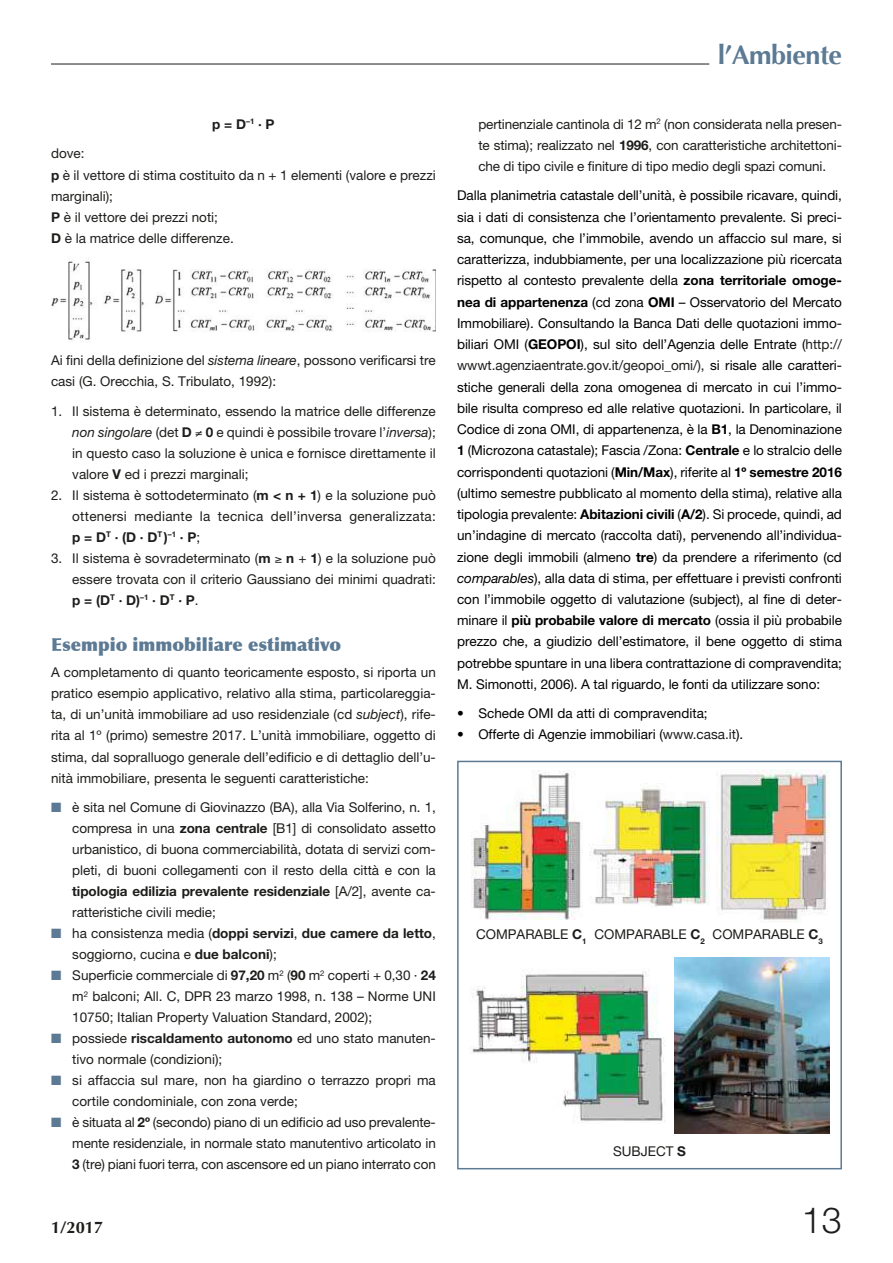
<style>
.page{position:relative;width:893px;height:1263px;background:#fff}
.page>*{position:absolute;margin:0;border:0;box-sizing:border-box;transform-origin:0 0}
.t1{font:300 36px "Helvetica Neue";color:#1d1d1b}
.t2{font:700 27px "Optima";letter-spacing:-.02em;color:#5c7a94}
.t3{font:900 18px "Optima";color:#5c7a94}
.t4{font:700 16.5px "Optima";color:#1d1d1b}
.t5{font:13.5px/21px "Helvetica Neue";color:#1d1d1b;text-align:justify}
.t6{font:13.5px/21.3px "Helvetica Neue";color:#000;text-align:justify}
.t7{font:700 13.5px "Helvetica Neue";color:#1d1d1b}
.s1{font-weight:700}
.s2{font-style:italic}
.s3{color:#5c7a94}
.s4{color:#1d1d1b}
</style>
<div class="page">
<hr style="left:51px;top:64px;width:658px;height:1px;background:#1d1d1b">
<img style="left:51px;top:261px;width:385px;height:79px">
<div style="left:457px;top:761px;width:385px;height:408px;border:2px solid #5c7a94"></div>
<img style="left:471px;top:771px;width:112px;height:149px">
<img style="left:590px;top:788px;width:120px;height:119px">
<img style="left:716px;top:769px;width:113px;height:152px">
<img style="left:472px;top:971px;width:193px;height:152px">
<img style="left:674px;top:958px;width:155px;height:175px">
<h2 class="t2" style="left:718px;top:39px;width:126px">l’Ambiente</h2>
<p class="t7" style="left:212px;top:116px;width:64px">p = D<sup>–1</sup> · P</p>
<p class="t5" style="left:51px;top:143px;width:386px;text-align:left">dove:<br><span class="s1">p</span> è il vettore di stima costituito da n + 1 elementi (valore e prezzi marginali);<br><span class="s1">P</span> è il vettore dei prezzi noti;<br><span class="s1">D</span> è la matrice delle differenze.</p>
<p class="t5" style="left:51px;top:349px;width:386px">Ai fini della definizione del <span class="s2">sistema lineare</span>, possono verificarsi tre casi (G. Orecchia, S. Tribulato, 1992):</p>
<p class="t5" style="left:72px;top:400px;width:365px;text-indent:-21px">1. Il sistema è determinato, essendo la matrice delle differenze <span class="s2">non singolare</span> (det <span class="s1">D</span> ≠ <span class="s1">0</span> e quindi è possibile trovare l’<span class="s2">inversa</span>); in questo caso la soluzione è unica e fornisce direttamente il valore <span class="s1">V</span> ed i prezzi marginali;</p>
<p class="t5" style="left:72px;top:484px;width:365px;text-indent:-21px">2. Il sistema è sottodeterminato (<span class="s1">m &lt; n + 1</span>) e la soluzione può ottenersi mediante la tecnica dell’inversa generalizzata: <span class="s1">p = D</span><sup>T</sup> <span class="s1">· (D · D</span><sup>T</sup> <span class="s1">)</span><sup>–1</sup> <span class="s1">· P</span>;</p>
<p class="t5" style="left:72px;top:547px;width:365px;text-indent:-21px">3. Il sistema è sovradeterminato (<span class="s1">m</span> ≥ <span class="s1">n</span> + <span class="s1">1</span>) e la soluzione può essere trovata con il criterio Gaussiano dei minimi quadrati: <span class="s1">p = (D</span><sup>T</sup> <span class="s1">· D)</span><sup>–1</sup> <span class="s1">· D</span><sup>T</sup> <span class="s1">· P</span>.</p>
<h3 class="t3" style="left:51px;top:634px;width:292px">Esempio immobiliare estimativo</h3>
<p class="t5" style="left:51px;top:661px;width:386px">A completamento di quanto teoricamente esposto, si riporta un pratico esempio applicativo, relativo alla stima, particolareggia&shy;ta, di un’unità immobiliare ad uso residenziale (cd <span class="s2">subject</span>), rife&shy;rita al 1º (primo) semestre 2017. L’unità immobiliare, oggetto di stima, dal sopralluogo generale dell’edificio e di dettaglio dell’u&shy;nità immobiliare, presenta le seguenti caratteristiche:</p>
<p class="t5" style="left:72px;top:797px;width:365px;text-indent:-21px"><span class="s3">■</span> è sita nel Comune di Giovinazzo (BA), alla Via Solferino, n. 1, compresa in una <span class="s1">zona centrale</span> [B1] di consolidato assetto urbanistico, di buona commerciabilità, dotata di servizi com&shy;pleti, di buoni collegamenti con il resto della città e con la <span class="s1">tipologia edilizia prevalente residenziale</span> [A/2], avente ca&shy;ratteristiche civili medie;</p>
<p class="t5" style="left:72px;top:923px;width:365px;text-indent:-21px"><span class="s3">■</span> ha consistenza media (<span class="s1">doppi servizi</span>, <span class="s1">due camere da letto</span>, soggiorno, cucina e <span class="s1">due balconi</span>);</p>
<p class="t5" style="left:72px;top:965px;width:365px;text-indent:-21px"><span class="s3">■</span> Superficie commerciale di <span class="s1">97,20</span> m<sup>2</sup> (<span class="s1">90</span> m<sup>2</sup> coperti + 0,30 · <span class="s1">24 </span>m<sup>2</sup> balconi; All. C, DPR 23 marzo 1998, n. 138 – Norme UNI 10750; Italian Property Valuation Standard, 2002);</p>
<p class="t5" style="left:72px;top:1028px;width:365px;text-indent:-21px"><span class="s3">■</span> possiede <span class="s1">riscaldamento autonomo</span> ed uno stato manuten&shy;tivo normale (condizioni);</p>
<p class="t5" style="left:72px;top:1070px;width:365px;text-indent:-21px"><span class="s3">■</span> si affaccia sul mare, non ha giardino o terrazzo propri ma cortile condominiale, con zona verde;</p>
<p class="t5" style="left:72px;top:1112px;width:365px;text-indent:-21px"><span class="s3">■</span> è situata al <span class="s1">2º</span> (secondo) piano di un edificio ad uso prevalente&shy;mente residenziale, in normale stato manutentivo articolato in <span class="s1">3</span> (tre) piani fuori terra, con ascensore ed un piano interrato con</p>
<p class="t4" style="left:51px;top:1218px;width:54px">1/2017</p>
<p class="t5" style="left:478px;top:113px;width:365px">pertinenziale cantinola di 12 m<sup>2</sup> (non considerata nella presen&shy;te stima); realizzato nel <span class="s1">1996</span>, con caratteristiche architettoni&shy;che di tipo civile e finiture di tipo medio degli spazi comuni.</p>
<p class="t6" style="left:457px;top:185px;width:386px">Dalla planimetria catastale dell’unità, è possibile ricavare, quindi, sia i dati di consistenza che l’orientamento prevalente. Si preci&shy;sa, comunque, che l’immobile, avendo un affaccio sul mare, si caratterizza, indubbiamente, per una localizzazione più ricercata rispetto al contesto prevalente della <span class="s1">zona territoriale omoge&shy;nea di appartenenza</span> (cd zona <span class="s1">OMI</span> – Osservatorio del Mercato Immobiliare). Consultando la Banca Dati delle quotazioni immo&shy;biliari OMI (<span class="s1">GEOPOI</span>), sul sito dell’Agenzia delle Entrate (<span class="s4">http:// wwwt.agenziaentrate.gov.it/geopoi_omi/</span><span class="s4">),</span> si risale alle caratteri&shy;stiche generali della zona omogenea di mercato in cui l’immo&shy;bile risulta compreso ed alle relative quotazioni. In particolare, il Codice di zona OMI, di appartenenza, è la <span class="s1">B1</span>, la Denominazione <span class="s1">1</span> (Microzona catastale); Fascia /Zona: <span class="s1">Centrale</span> e lo stralcio delle corrispondenti quotazioni (<span class="s1">Min/Max</span>), riferite al <span class="s1">1º semestre 2016 </span>(ultimo semestre pubblicato al momento della stima), relative alla tipologia prevalente: <span class="s1">Abitazioni civili</span> (<span class="s1">A/2</span>). Si procede, quindi, ad un’indagine di mercato (raccolta dati), pervenendo all’individua&shy;zione degli immobili (almeno <span class="s1">tre</span>) da prendere a riferimento (cd <span class="s2">comparables</span>), alla data di stima, per effettuare i previsti confronti con l’immobile oggetto di valutazione (subject), al fine di deter&shy;minare il <span class="s1">più probabile valore di mercato</span> (ossia il più probabile prezzo che, a giudizio dell’estimatore, il bene oggetto di stima potrebbe spuntare in una libera contrattazione di compravendita; M. Simonotti, 2006). A tal riguardo, le fonti da utilizzare sono:</p>
<p class="t6" style="left:457px;top:703px;width:252px">• Schede OMI da atti di compravendita;</p>
<p class="t6" style="left:457px;top:724px;width:288px">• Offerte di Agenzie immobiliari (<span class="s4">www.casa.it</span>).</p>
<p class="t5" style="left:476px;top:923px;width:348px">COMPARABLE <span class="s1">C</span><sub>1</sub> COMPARABLE <span class="s1">C</span><sub>2</sub> COMPARABLE <span class="s1">C</span><sub>3</sub></p>
<p class="t5" style="left:613px;top:1140px;width:75px">SUBJECT <span class="s1">S</span></p>
<h1 class="t1" style="left:802px;top:1198px;width:42px">13</h1>
</div>
